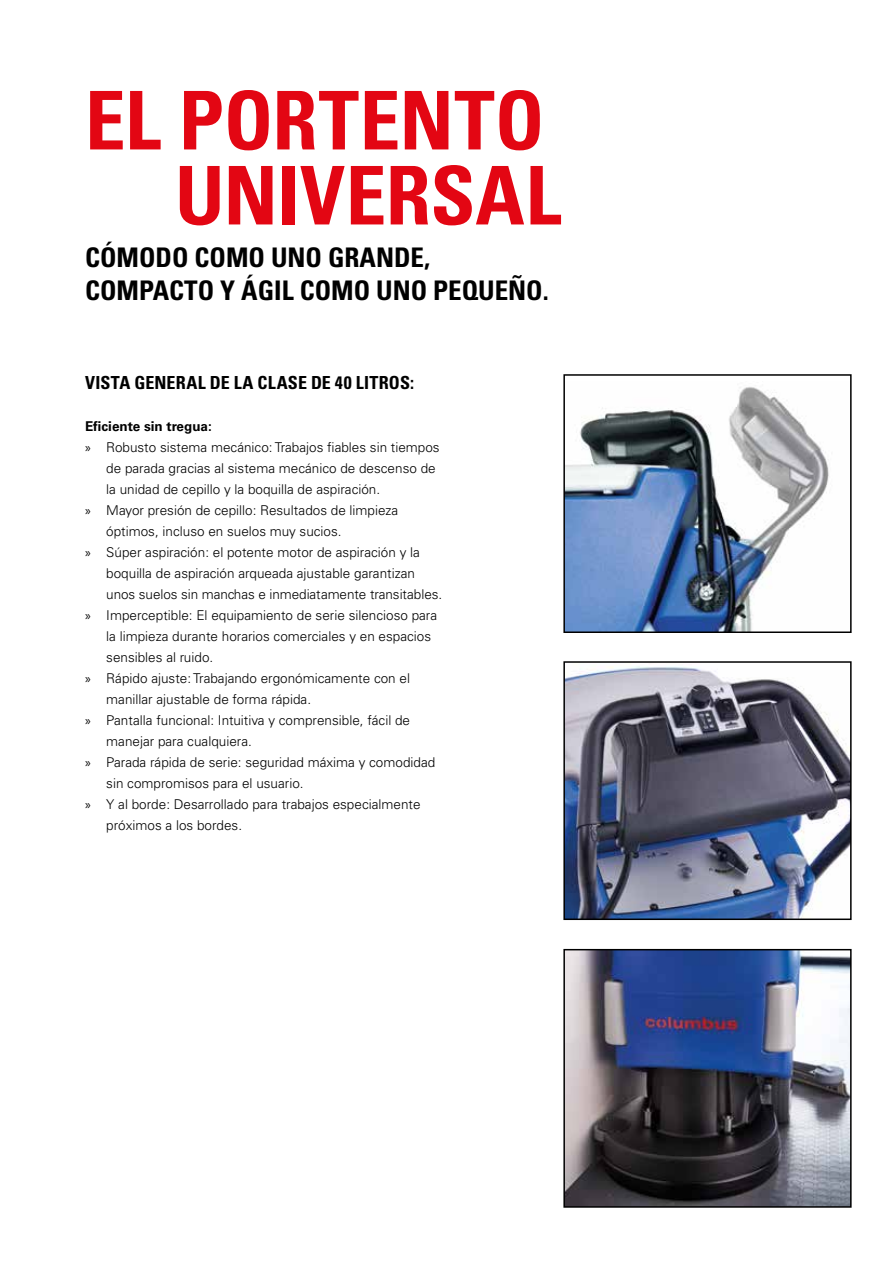
<style>
.page{position:relative;width:893px;height:1263px;background:#fff}
.page>*{position:absolute;margin:0;border:0;box-sizing:border-box;transform-origin:0 0}
.t1{font:700 condensed 81px/75px "Univers LT";color:#e30613;text-align:right}
.t2{font:700 condensed 27px/33px "Univers LT";color:#000}
.t3{font:700 condensed 18px "Univers LT";letter-spacing:.01em;color:#000}
.t4{font:300 13.5px "Univers LT";color:#000}
.t5{font:700 13.5px "Univers LT";color:#000}
.s1{font-family:"Myriad Pro";font-weight:400}
</style>
<div class="page">
<img style="left:566px;top:666px;width:283px;height:251px">
<div style="left:563px;top:661px;width:289px;height:259px;border:2px solid #000"></div>
<img style="left:566px;top:387px;width:263px;height:243px">
<div style="left:563px;top:374px;width:289px;height:259px;border:2px solid #000"></div>
<img style="left:566px;top:952px;width:283px;height:253px">
<div style="left:563px;top:949px;width:289px;height:259px;border:2px solid #000"></div>
<h1 class="t1" style="left:85px;top:83px;width:478px">EL PORTENTO<br>UNIVERSAL</h1>
<h2 class="t2" style="left:85px;top:241px;width:465px">CÓMODO COMO UNO GRANDE,<br>COMPACTO Y ÁGIL COMO UNO PEQUEÑO.</h2>
<h3 class="t3" style="left:85px;top:371px;width:331px">VISTA GENERAL DE LA CLASE DE 40 LITROS:</h3>
<p class="t5" style="left:85px;top:418px;width:128px">Eficiente sin tregua:</p>
<p class="t4" style="left:85px;top:439px;width:356px"><span class="s1">»</span> Robusto sistema mecánico: Trabajos fiables sin tiempos</p>
<p class="t4" style="left:106px;top:460px;width:331px">de parada gracias al sistema mecánico de descenso de</p>
<p class="t4" style="left:106px;top:481px;width:275px">la unidad de cepillo y la boquilla de aspiración.</p>
<p class="t4" style="left:85px;top:502px;width:315px"><span class="s1">»</span> Mayor presión de cepillo: Resultados de limpieza</p>
<p class="t4" style="left:106px;top:523px;width:237px">óptimos, incluso en suelos muy sucios.</p>
<p class="t4" style="left:85px;top:544px;width:336px"><span class="s1">»</span> Súper aspiración: el potente motor de aspiración y la</p>
<p class="t4" style="left:106px;top:565px;width:310px">boquilla de aspiración arqueada ajustable garantizan</p>
<p class="t4" style="left:106px;top:586px;width:337px">unos suelos sin manchas e inmediatamente transitables.</p>
<p class="t4" style="left:85px;top:607px;width:354px"><span class="s1">»</span> Imperceptible: El equipamiento de serie silencioso para</p>
<p class="t4" style="left:106px;top:628px;width:326px">la limpieza durante horarios comerciales y en espacios</p>
<p class="t4" style="left:106px;top:649px;width:108px">sensibles al ruido.</p>
<p class="t4" style="left:85px;top:670px;width:326px"><span class="s1">»</span> Rápido ajuste: Trabajando ergonómicamente con el</p>
<p class="t4" style="left:106px;top:691px;width:206px">manillar ajustable de forma rápida.</p>
<p class="t4" style="left:85px;top:712px;width:327px"><span class="s1">»</span> Pantalla funcional: Intuitiva y comprensible, fácil de</p>
<p class="t4" style="left:106px;top:733px;width:147px">manejar para cualquiera.</p>
<p class="t4" style="left:85px;top:754px;width:352px"><span class="s1">»</span> Parada rápida de serie: seguridad máxima y comodidad</p>
<p class="t4" style="left:106px;top:775px;width:199px">sin compromisos para el usuario.</p>
<p class="t4" style="left:85px;top:796px;width:337px"><span class="s1">»</span> Y al borde: Desarrollado para trabajos especialmente</p>
<p class="t4" style="left:106px;top:817px;width:137px">próximos a los bordes.</p>
</div>
